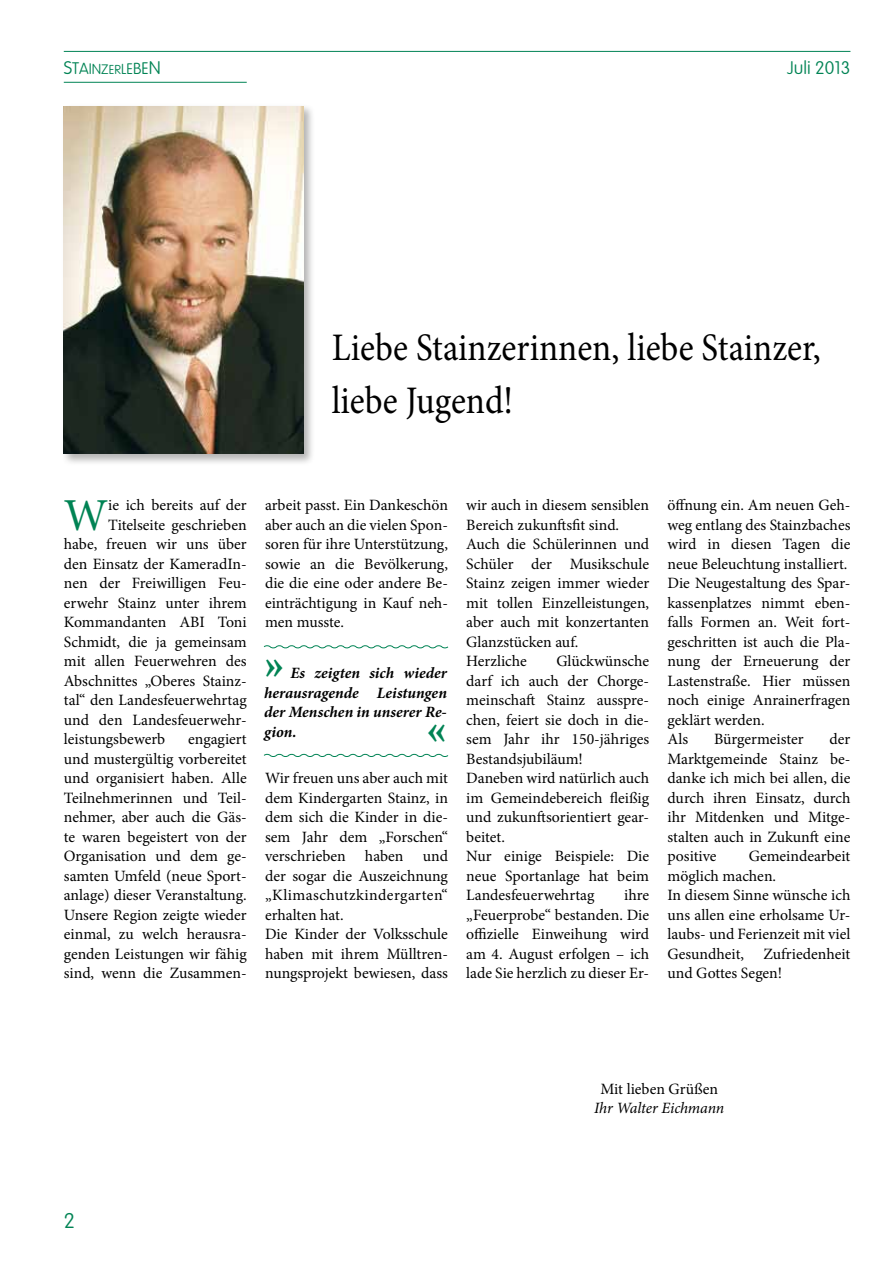
<style>
.page{position:relative;width:893px;height:1263px;background:#fff}
.page>*{position:absolute;margin:0;border:0;box-sizing:border-box;transform-origin:0 0}
.t1{font:45.75px "Minion Pro";color:#008354}
.t2{font:700 45px "Minion Pro";color:#008354}
.t3{font:39px/52.5px "Minion Pro";color:#000;scale:.9 1}
.t4{font:100 21px "VAG Rounded";color:#008354}
.t5{font:100 18px "VAG Rounded";color:#008354}
.t6{font:15.75px/19.5px "Minion Pro";color:#000}
.t7{font:italic 700 15.75px/19.5px "Minion Pro";color:#000;text-align:justify}
.t8{font:italic 15.75px "Minion Pro";letter-spacing:-.015em;color:#000}
.s1{font-size:16.5px}
.s2{font-size:15.75px}
.s3{font-size:15px}
.s4{font-size:14.25px}
.s5{font-size:13.5px}
.s6{font-size:12.75px}
</style>
<div class="page">
<hr style="left:64px;top:51px;width:786px;height:1px;background:#008354">
<hr style="left:64px;top:82px;width:183px;height:1px;background:#008354">
<div style="left:61px;top:103px;width:254px;height:363px;background:#000;opacity:.3"></div>
<img style="left:64px;top:106px;width:240px;height:348px">
<svg style="left:263px;top:645px;width:186px;height:4px"></svg>
<svg style="left:263px;top:753px;width:186px;height:4px"></svg>
<p class="t5" style="left:64px;top:57px;width:99px">S<span class="s1">T</span><span class="s2">A</span><span class="s3">I</span><span class="s4">N</span><span class="s5">Z</span><span class="s6">ER</span><span class="s4">L</span><span class="s3">E</span><span class="s2">B</span><span class="s1">E</span>N</p>
<p class="t5" style="left:787px;top:57px;width:64px">JULI 2013</p>
<h3 class="t3" style="left:332px;top:321px;width:545px">Liebe Stainzerinnen, liebe Stainzer, liebe Jugend!</h3>
<h1 class="t1" style="left:64px;top:485px;width:46px">W</h1>
<p class="t6" style="left:108px;top:496px;width:140px">ie ich bereits auf der</p>
<p class="t6" style="left:108px;top:515px;width:140px">Titelseite geschrieben</p>
<p class="t6" style="left:64px;top:535px;width:184px">habe, freuen wir uns über</p>
<p class="t6" style="left:64px;top:554px;width:184px">den Einsatz der KameradIn-</p>
<p class="t6" style="left:64px;top:574px;width:184px">nen der Freiwilligen Feu-</p>
<p class="t6" style="left:64px;top:593px;width:184px">erwehr Stainz unter ihrem</p>
<p class="t6" style="left:64px;top:613px;width:184px">Kommandanten ABI Toni</p>
<p class="t6" style="left:64px;top:632px;width:184px">Schmidt, die ja gemeinsam</p>
<p class="t6" style="left:64px;top:652px;width:184px">mit allen Feuerwehren des</p>
<p class="t6" style="left:64px;top:671px;width:184px">Abschnittes „Oberes Stainz-</p>
<p class="t6" style="left:64px;top:691px;width:184px">tal“ den Landesfeuerwehrtag</p>
<p class="t6" style="left:64px;top:710px;width:184px">und den Landesfeuerwehr-</p>
<p class="t6" style="left:64px;top:730px;width:103px">leistungsbewerb</p>
<p class="t6" style="left:64px;top:730px;width:184px;text-align:justify;text-indent:124px">engagiert und mustergültig vorbereitet und organisiert haben. Alle Teilnehmerinnen und Teil&shy;nehmer, aber auch die Gäs&shy;te waren begeistert von der Organisation und dem ge&shy;samten Umfeld (neue Sport&shy;anlage) dieser Veranstaltung.<br>Unsere Region zeigte wieder einmal, zu welch herausra&shy;genden Leistungen wir fähig sind, wenn die Zusammen-</p>
<p class="t6" style="left:265px;top:496px;width:184px;text-align:justify">arbeit passt. Ein Dankeschön aber auch an die vielen Spon&shy;soren für ihre Unterstützung, sowie an die Bevölkerung, die die eine oder andere Be&shy;einträchtigung in Kauf neh&shy;men musste.</p>
<h2 class="t2" style="left:264px;top:637px;width:22px">»</h2>
<p class="t7" style="left:264px;top:663px;width:184px;text-indent:26px">Es zeigten sich wieder herausragende Leistungen der Menschen in unserer Re&shy;gion.</p>
<h2 class="t2" style="left:426px;top:702px;width:22px">«</h2>
<p class="t6" style="left:265px;top:769px;width:184px">Wir freuen uns aber auch mit dem Kindergarten Stainz, in dem sich die Kinder in die&shy;sem Jahr dem „Forschen“ verschrieben haben und der sogar die Auszeichnung „Klimaschutzkindergarten“ erhalten hat.<br>Die Kinder der Volksschule haben mit ihrem Mülltren&shy;nungsprojekt bewiesen, dass</p>
<p class="t6" style="left:466px;top:496px;width:184px">wir auch in diesem sensiblen<br>Bereich zukunftsfit sind.<br>Auch die Schülerinnen und<br>Schüler der Musikschule<br>Stainz zeigen immer wieder mit tollen Einzelleistungen, aber auch mit konzertanten<br>Glanzstücken auf.<br>Herzliche</p>
<p class="t6" style="left:466px;top:652px;width:184px;text-indent:90px">Glückwünsche darf ich auch der Chorge&shy;meinschaft Stainz ausspre&shy;chen, feiert sie doch in die&shy;sem Jahr ihr 150-jähriges<br>Bestandsjubiläum!<br>Daneben wird natürlich auch im Gemeindebereich fleißig und zukunftsorientiert gear&shy;beitet.<br>Nur einige Beispiele: Die neue Sportanlage hat beim<br>Landesfeuerwehrtag</p>
<p class="t6" style="left:466px;top:886px;width:184px;text-align:justify;text-indent:158px">ihre „Feuerprobe“ bestanden. Die offizielle Einweihung wird am 4. August erfolgen – ich lade Sie herzlich zu dieser Er-</p>
<p class="t6" style="left:667px;top:496px;width:184px">öffnung ein. Am neuen Geh&shy;weg entlang des Stainzbaches wird in diesen Tagen die neue Beleuchtung installiert.<br>Die Neugestaltung des Spar&shy;kassenplatzes nimmt eben&shy;falls Formen an. Weit fort&shy;geschritten ist auch die Pla&shy;nung der Erneuerung der<br>Lastenstraße. Hier müssen noch einige Anrainerfragen geklärt werden.<br>Als</p>
<p class="t6" style="left:667px;top:730px;width:184px;text-align:justify;text-indent:162px">der Marktgemeinde Stainz be&shy;danke ich mich bei allen, die durch ihren Einsatz, durch ihr Mitdenken und Mitge&shy;stalten auch in Zukunft eine positive</p>
<p class="t6" style="left:714px;top:730px;width:91px">Bürgermeister</p>
<p class="t6" style="left:667px;top:847px;width:184px;text-indent:81px">Gemeindearbeit möglich machen.<br>In diesem Sinne wünsche ich uns allen eine erholsame Ur&shy;laubs- und Ferienzeit mit viel<br>Gesundheit, Zufriedenheit und Gottes Segen!</p>
<h3 class="t4" style="left:64px;top:1209px;width:13px">2</h3>
<p class="t6" style="left:600px;top:1079px;width:119px">Mit lieben Grüßen</p>
<p class="t8" style="left:594px;top:1097px;width:132px">Ihr Walter Eichmann</p>
</div>
